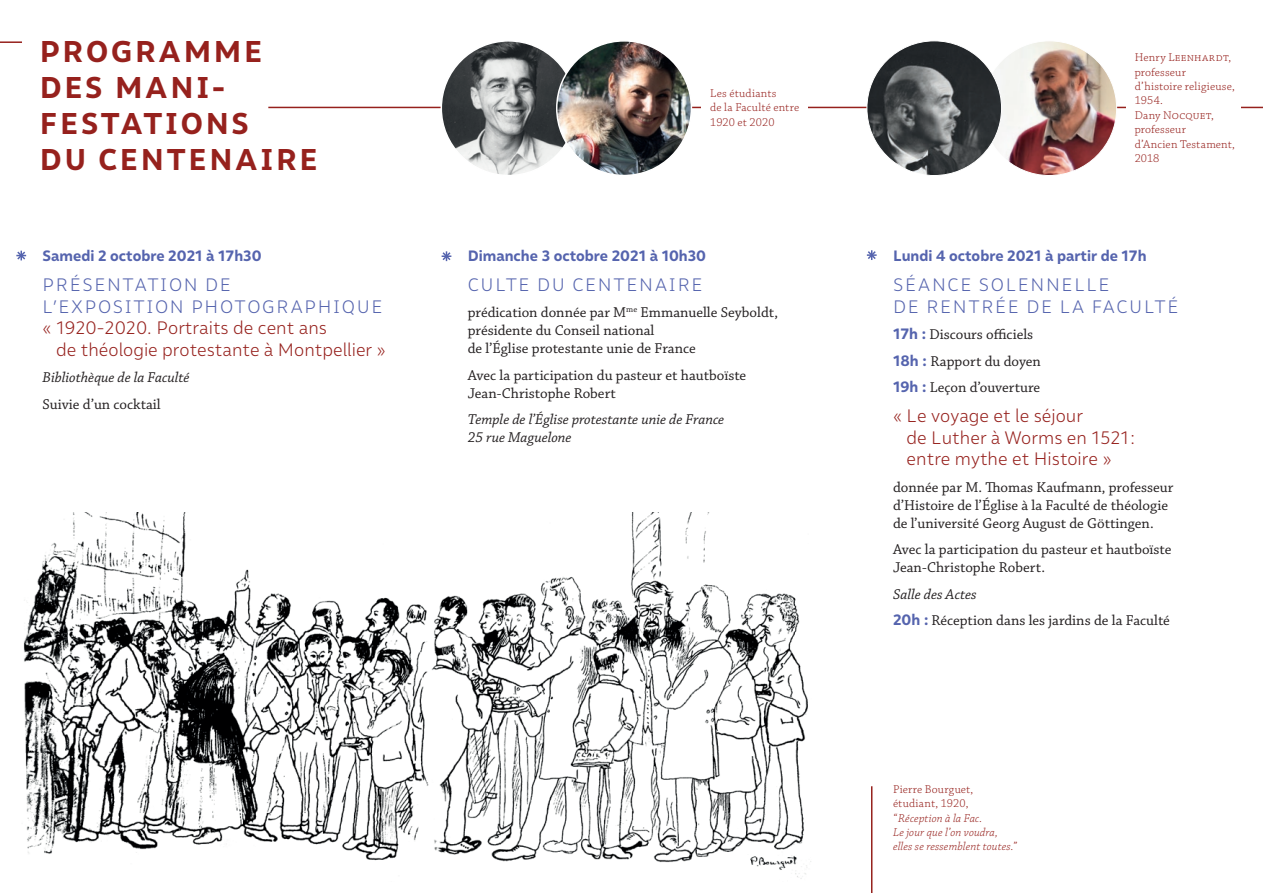
<style>
.page{position:relative;width:1263px;height:893px;background:#fff}
.page>*{position:absolute;margin:0;border:0;box-sizing:border-box;transform-origin:0 0}
.t1{font:700 30px/36px "Malva";letter-spacing:.09em;color:#96211d}
.t2{font:300 18px/21.6px "Malva";color:#96211d}
.t3{font:300 18px/21.6px "Malva";letter-spacing:.09em;color:#5564ae}
.t4{font:15px/18px "Chaparral Pro";color:#231f20}
.t5{font:700 15px "Malva";color:#5564ae}
.t6{font:italic 15px/18px "Chaparral Pro";color:#231f20}
.t7{font:300 12px/14.4px "Chaparral Pro";letter-spacing:.01em;color:#96211d}
.t8{font:italic 300 12px/14.4px "Chaparral Pro";letter-spacing:.01em;color:#96211d}
.s1{font-family:"Malva";font-weight:700;color:#5564ae}
.s2{font-style:italic}
</style>
<div class="page">
<svg style="left:16px;top:250px;width:11px;height:11px"></svg>
<svg style="left:441px;top:251px;width:11px;height:11px"></svg>
<svg style="left:866px;top:250px;width:11px;height:10px"></svg>
<hr style="left:268px;top:107px;width:995px;height:1px;background:#96211d">
<hr style="left:0;top:41px;width:22px;height:2px;background:#96211d">
<img style="left:23px;top:512px;width:788px;height:367px">
<img style="left:982px;top:41px;width:135px;height:135px;border-radius:67px">
<img style="left:867px;top:41px;width:134px;height:135px;border-radius:67px">
<div style="left:1126px;top:52px;width:115px;height:110px;background:#fff"></div>
<div style="left:702px;top:88px;width:106px;height:38px;background:#fff"></div>
<img style="left:441px;top:41px;width:135px;height:135px;border-radius:67px">
<img style="left:557px;top:41px;width:134px;height:135px;border-radius:67px">
<hr style="left:871px;top:786px;width:1px;height:107px;background:#96211d">
<h1 class="t1" style="left:40px;top:33px;width:279px">Programme des mani&shy;festations<br>du centenaire</h1>
<p class="t5" style="left:43px;top:246px;width:221px">Samedi 2 octobre 2021 à 17h30</p>
<p class="t3" style="left:43px;top:274px;width:342px">Présentation de<br>l’exposition p hotograp hique</p>
<p class="t2" style="left:56px;top:317px;width:331px;text-indent:-14px">« 1920-2020. Portraits de cent ans<br>de théologie protestante à Montpellier »</p>
<p class="t6" style="left:43px;top:369px;width:149px">Bibliothèque de la Faculté</p>
<p class="t4" style="left:43px;top:396px;width:120px">Suivie d’un cocktail</p>
<p class="t7" style="left:710px;top:86px;width:90px">Les étudiants<br>de la Faculté entre<br>1920 et 2020</p>
<p class="t5" style="left:468px;top:246px;width:240px">Dimanche 3 octobre 2021 à 10h30</p>
<p class="t3" style="left:468px;top:274px;width:236px">Culte du Centenaire</p>
<p class="t4" style="left:468px;top:304px;width:312px">prédication donnée par M<sup>me</sup> Emmanuelle Seyboldt, présidente du Conseil national<br>de l’Église protestante unie de France</p>
<p class="t4" style="left:468px;top:367px;width:280px">Avec la participation du pasteur et hautboïste<br>Jean-Christophe Robert</p>
<p class="t6" style="left:468px;top:411px;width:258px">Temple de l’Église protestante unie de France<br>25 rue Maguelone</p>
<p class="t7" style="left:1135px;top:51px;width:102px">Henry Leenhardt, professeur d’histoire religieuse,<br>1954.<br>Dany Nocquet, professeur<br>d’Ancien Testament,<br>2018</p>
<p class="t5" style="left:893px;top:246px;width:255px">Lundi 4 octobre 2021 à partir de 17h</p>
<p class="t3" style="left:893px;top:274px;width:287px">Séance solennelle<br>d e rentrée d e la Faculté</p>
<p class="t4" style="left:893px;top:322px;width:149px;line-height:26.5px"><span class="s1">17h :</span> Discours officiels<br><span class="s1">18h :</span> Rapport du doyen<br><span class="s1">19h :</span> Leçon d’ouverture</p>
<p class="t2" style="left:907px;top:405px;width:230px;text-indent:-14px">« Le voyage et le séjour<br>de Luther à Worms en 1521 : entre mythe et H istoire »</p>
<p class="t4" style="left:893px;top:479px;width:282px">donnée par M. Thomas Kaufmann, professeur d’Histoire de l’Église à la Faculté de théologie de l’université Georg August de Göttingen.</p>
<p class="t4" style="left:893px;top:541px;width:280px">Avec la participation du pasteur et hautboïste<br>Jean-Christophe Robert.</p>
<p class="t4" style="left:893px;top:581px;width:278px;line-height:26.5px"><span class="s2">Salle des Actes<br></span><span class="s1">20h :</span> Réception dans les jardins de la Faculté</p>
<p class="t7" style="left:893px;top:782px;width:82px">Pierre Bourguet, étudiant, 1920,</p>
<p class="t8" style="left:893px;top:811px;width:125px">“Réception à la Fac.<br>Le jour que l’on voudra, elles se ressemblent toutes.”</p>
</div>
